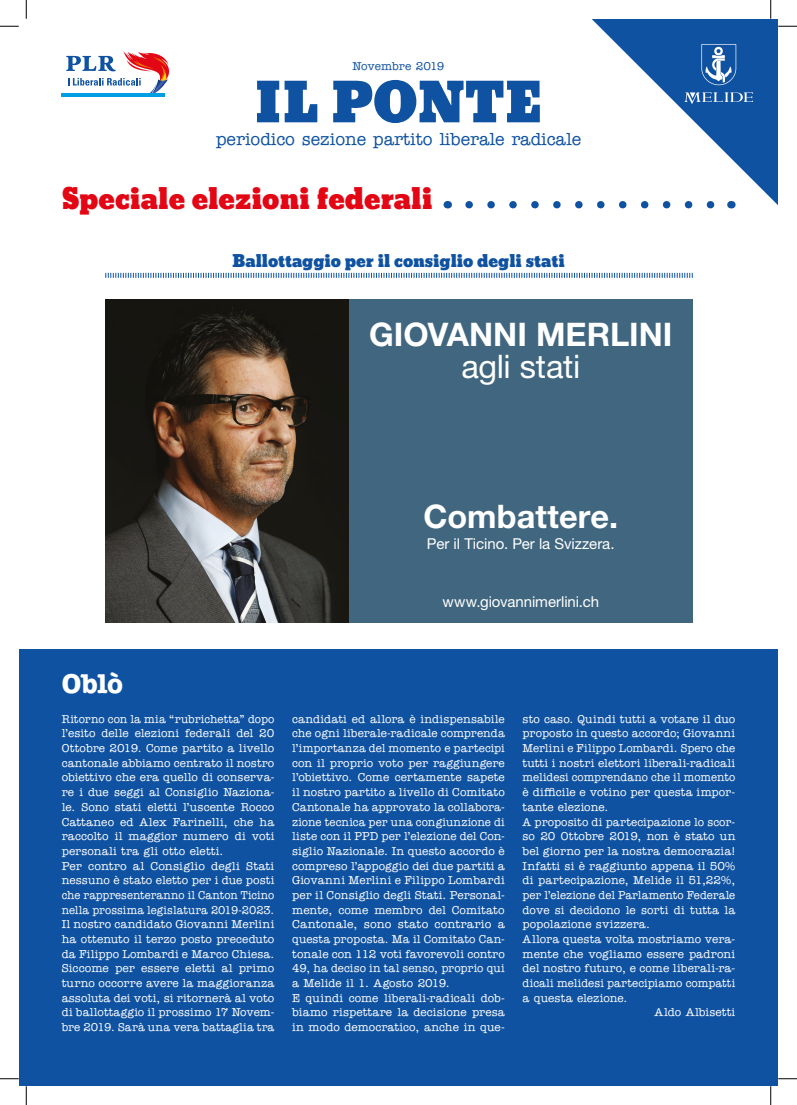
<style>
.page{position:relative;width:797px;height:1105px;background:#fff}
.page>*{position:absolute;margin:0;border:0;box-sizing:border-box;transform-origin:0 0}
.t1{font:52.5px "Bevan";color:#0f52a1}
.t2{font:700 32.5px "Helvetica Neue LT Pro";color:#fff}
.t3{font:32.5px "Helvetica Neue LT Std";letter-spacing:-.01em;color:#fff}
.Titolo_principale{font:27.5px "Bevan";color:#e30614}
.Titolo__Freccia__-_b{font:700 27.5px "American Typewriter ITC Pro";color:#fff}
.t4{font:500 17.5px "American Typewriter ITC Pro";color:#0f52a1}
.Titolo_articolo{font:16.25px "Bevan";letter-spacing:-.005em;color:#0f52a1}
.t5{font:15px "Helvetica Neue LT Std";letter-spacing:-.005em;color:#fff}
.Testo_-_bianco{font:500 11.5px/14.8px "American Typewriter ITC Pro";letter-spacing:.01em;color:#fff;text-align:justify}
.Testo_-_blu{font:500 11.5px "American Typewriter ITC Pro";letter-spacing:-.005em;color:#0f52a1}
</style>
<div class="page">
<svg style="left:592px;top:19px;width:185px;height:190px"></svg>
<svg style="left:684px;top:92px;width:69px;height:12px"></svg>
<svg style="left:701px;top:44px;width:35px;height:41px"></svg>
<svg style="left:66px;top:51px;width:103px;height:43px"></svg>
<hr style="left:62px;top:94px;width:103px;height:3px;background:#009fe3">
<div style="left:19px;top:649px;width:758px;height:437px;background:#0f52a1"></div>
<svg style="left:105px;top:272px;width:588px;height:6px"></svg>
<svg style="left:469px;top:201px;width:251px;height:7px"></svg>
<img style="left:105px;top:299px;width:244px;height:323px">
<div style="left:349px;top:299px;width:343px;height:323px;background:#41667f"></div>
<svg style="left:0;top:25px;width:19px;height:2px"></svg>
<svg style="left:778px;top:25px;width:19px;height:2px"></svg>
<svg style="left:0;top:1078px;width:19px;height:1px"></svg>
<svg style="left:778px;top:1078px;width:19px;height:1px"></svg>
<svg style="left:25px;top:0;width:2px;height:19px"></svg>
<svg style="left:25px;top:1086px;width:2px;height:19px"></svg>
<svg style="left:770px;top:0;width:1px;height:19px"></svg>
<svg style="left:770px;top:1086px;width:1px;height:19px"></svg>
<p class="Testo_-_blu" style="left:352px;top:59px;width:93px">Novembre 2019</p>
<h1 class="t1" style="left:254px;top:61px;width:290px">IL PONTE</h1>
<h3 class="t4" style="left:216px;top:128px;width:367px">periodico sezione partito liberale radicale</h3>
<p class="Titolo_principale" style="left:62px;top:177px;width:372px">Speciale elezioni federali</p>
<p class="Titolo_articolo" style="left:232px;top:248px;width:334px">Ballottaggio per il consiglio degli stati</p>
<p class="t2" style="left:369px;top:314px;width:305px">GIOVANNI MERLINI</p>
<p class="t3" style="left:461px;top:347px;width:120px">agli stati</p>
<p class="t2" style="left:423px;top:496px;width:196px">Combattere.</p>
<p class="t5" style="left:427px;top:534px;width:189px">Per il Ticino. Per la Svizzera.</p>
<p class="t5" style="left:442px;top:593px;width:158px">www.giovannimerlini.ch</p>
<p class="Titolo__Freccia__-_b" style="left:62px;top:666px;width:63px">Oblò</p>
<p class="Testo_-_bianco" style="left:62px;top:711px;width:214px">Ritorno con la mia “rubrichetta” dopo l’esito delle elezioni federali del 20<br>Ottobre 2019. Come partito a livello cantonale abbiamo centrato il nostro obiettivo che era quello di conserva&shy;re i due seggi al Consiglio Naziona&shy;le. Sono stati eletti l’uscente Rocco Cattaneo ed Alex Farinelli, che ha raccolto il maggior numero di voti personali tra gli otto eletti.</p>
<p class="Testo_-_bianco" style="left:62px;top:858px;width:214px">Per contro al Consiglio degli Stati nessuno è stato eletto per i due posti che rappresenteranno il Canton Ticino nella prossima legislatura 2019-2023.<br>Il nostro candidato Giovanni Merlini ha ottenuto il terzo posto preceduto da Filippo Lombardi e Marco Chiesa.<br>Siccome per essere eletti al primo turno occorre avere la maggioranza assoluta dei voti, si ritornerà al voto di ballottaggio il prossimo 17 Novem&shy;bre 2019. Sarà una vera battaglia tra</p>
<p class="Testo_-_bianco" style="left:292px;top:711px;width:214px">candidati ed allora è indispensabile che ogni liberale-radicale comprenda l’importanza del momento e partecipi con il proprio voto per raggiungere l’obiettivo. Come certamente sapete il nostro partito a livello di Comitato Cantonale ha approvato la collabora&shy;zione tecnica per una congiunzione di liste con il PPD per l’elezione del Con&shy;siglio Nazionale. In questo accordo è compreso l’appoggio dei due partiti a Giovanni Merlini e Filippo Lombardi per il Consiglio degli Stati. Personal&shy;mente, come membro del Comitato Cantonale, sono stato contrario a questa proposta. Ma il Comitato Can&shy;tonale con 112 voti favorevoli contro 49, ha deciso in tal senso, proprio qui a Melide il 1. Agosto 2019.</p>
<p class="Testo_-_bianco" style="left:292px;top:990px;width:214px">E quindi come liberali-radicali dob&shy;biamo rispettare la decisione presa in modo democratico, anche in que-</p>
<p class="Testo_-_bianco" style="left:522px;top:711px;width:214px">sto caso. Quindi tutti a votare il duo proposto in questo accordo; Giovanni Merlini e Filippo Lombardi. Spero che tutti i nostri elettori liberali-radicali melidesi comprendano che il momento è difficile e votino per questa impor&shy;tante elezione.</p>
<p class="Testo_-_bianco" style="left:522px;top:814px;width:214px">A proposito di partecipazione lo scor&shy;so 20 Ottobre 2019, non è stato un bel giorno per la nostra democrazia!<br>Infatti si è raggiunto appena il 50% di partecipazione, Melide il 51,22%, per l’elezione del Parlamento Federale dove si decidono le sorti di tutta la popolazione svizzera.</p>
<p class="Testo_-_bianco" style="left:522px;top:932px;width:214px">Allora questa volta mostriamo vera&shy;mente che vogliamo essere padroni del nostro futuro, e come liberali-ra&shy;dicali melidesi partecipiamo compatti a questa elezione.</p>
<p class="Testo_-_bianco" style="left:654px;top:1005px;width:82px">Aldo Albisetti</p>
</div>
